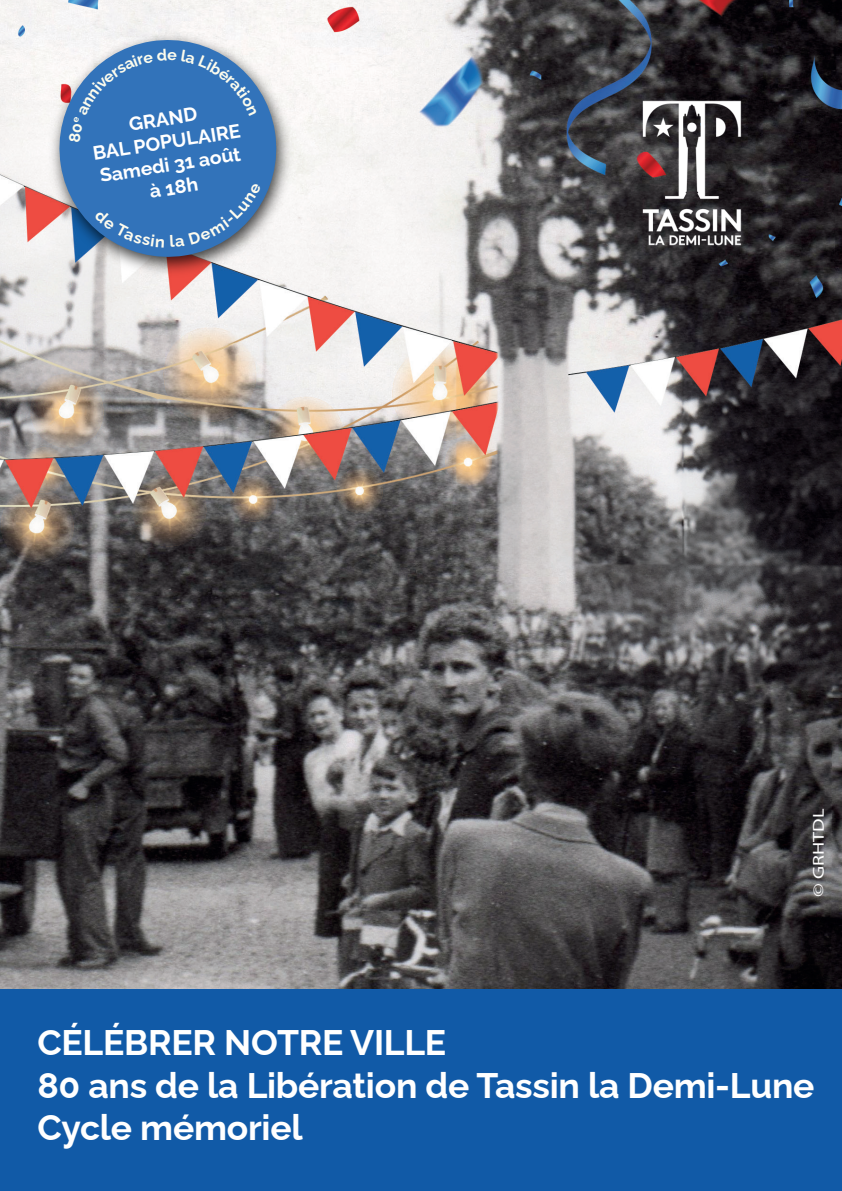
<style>
.page{position:relative;width:842px;height:1191px;background:#fff}
.page>*{position:absolute;margin:0;border:0;box-sizing:border-box;transform-origin:0 0}
.t1{font:700 35.6px/42.6px "Raleway";letter-spacing:-.005em;color:#fff}
.t2{font:700 19.4px/23.2px "Raleway";color:#fff;text-align:center}
.t3{font:15.8px "Myriad Pro";color:#fff;scale:1.28 1}
</style>
<div class="page">
<img style="left:0;top:0;width:842px;height:989px">
<div style="left:0;top:989px;width:842px;height:202px;background:#115aa7"></div>
<img style="left:608px;top:66px;width:168px;height:214px">
<img style="left:43px;top:26px;width:256px;height:257px">
<svg style="left:52px;top:32px;width:232px;height:233px;fill:#3273ba"></svg>
<svg style="left:69px;top:49px;width:188px;height:94px"></svg>
<svg style="left:94px;top:209px;width:70px;height:38px"></svg>
<svg style="left:170px;top:183px;width:91px;height:64px"></svg>
<p class="t2" style="left:87px;top:117px;width:151px;rotate:-9deg">GRAND<br>BAL POPULAIRE<br>Samedi 31 août à 18h</p>
<p class="t3" style="left:809px;top:896px;width:70px;rotate:-90deg">© GRHTDL</p>
<p class="t1" style="left:37px;top:1017px;width:779px">CÉLÉBRER NOTRE VILLE<br>80 ans de la Libération de Tassin la Demi-Lune<br>Cycle mémoriel</p>
</div>
